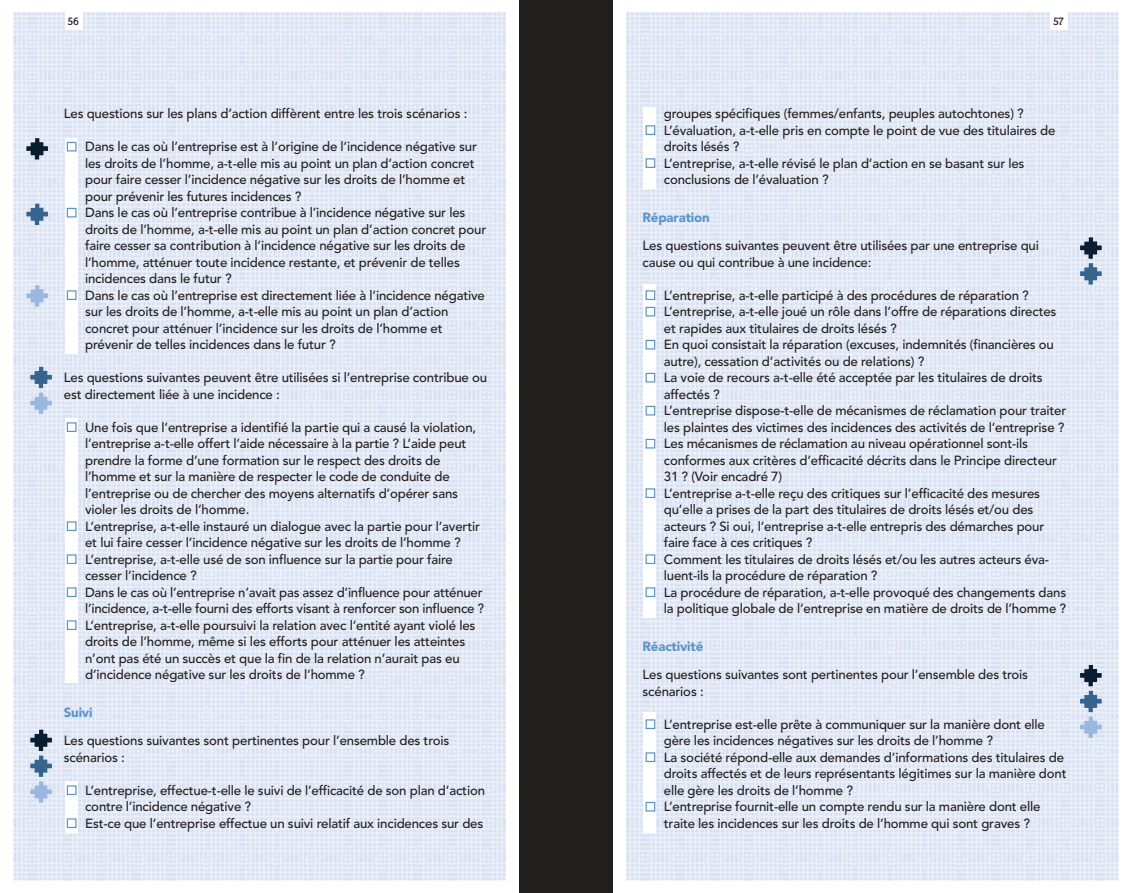
<style>
.page{position:relative;width:1132px;height:893px;background:#fff}
.page>*{position:absolute;margin:0;border:0;box-sizing:border-box;transform-origin:0 0}
.t1{font:500 13.2px/16.5px "Avenir LT Std";letter-spacing:-.01em;color:#241f1f}
.t2{font:900 13.2px "Avenir LT Std";letter-spacing:-.01em;color:#5694cf}
.t3{font:500 12px "Fairplex Narrow OT";color:#241f1f}
</style>
<div class="page">
<img style="left:14px;top:13px;width:491px;height:867px">
<img style="left:626px;top:13px;width:491px;height:867px">
<div style="left:65px;top:0;width:17px;height:30px;background:#fff"></div>
<div style="left:1049px;top:0;width:17px;height:30px;background:#fff"></div>
<div style="left:519px;top:0;width:93px;height:893px;background:#241f1f"></div>
<div style="left:643px;top:107px;width:13px;height:82px;background:#fff"></div>
<div style="left:643px;top:284px;width:13px;height:333px;background:#fff"></div>
<div style="left:643px;top:712px;width:13px;height:121px;background:#fff"></div>
<div style="left:65px;top:138px;width:13px;height:215px;background:#fff"></div>
<div style="left:65px;top:418px;width:13px;height:264px;background:#fff"></div>
<div style="left:65px;top:781px;width:13px;height:52px;background:#fff"></div>
<div style="left:645px;top:125px;width:10px;height:10px;border:1px solid #5694cf"></div>
<div style="left:645px;top:158px;width:10px;height:10px;border:1px solid #5694cf"></div>
<div style="left:645px;top:290px;width:10px;height:10px;border:1px solid #5694cf"></div>
<div style="left:645px;top:307px;width:10px;height:9px;border:1px solid #5694cf"></div>
<div style="left:645px;top:340px;width:10px;height:9px;border:1px solid #5694cf"></div>
<div style="left:645px;top:373px;width:10px;height:9px;border:1px solid #5694cf"></div>
<div style="left:645px;top:406px;width:10px;height:9px;border:1px solid #5694cf"></div>
<div style="left:645px;top:439px;width:10px;height:9px;border:1px solid #5694cf"></div>
<div style="left:645px;top:488px;width:10px;height:10px;border:1px solid #5694cf"></div>
<div style="left:645px;top:554px;width:10px;height:10px;border:1px solid #5694cf"></div>
<div style="left:645px;top:587px;width:10px;height:10px;border:1px solid #5694cf"></div>
<div style="left:645px;top:719px;width:10px;height:10px;border:1px solid #5694cf"></div>
<div style="left:645px;top:752px;width:10px;height:10px;border:1px solid #5694cf"></div>
<div style="left:645px;top:802px;width:10px;height:9px;border:1px solid #5694cf"></div>
<div style="left:67px;top:142px;width:9px;height:9px;border:1px solid #5694cf"></div>
<div style="left:67px;top:208px;width:9px;height:9px;border:1px solid #5694cf"></div>
<div style="left:67px;top:290px;width:9px;height:10px;border:1px solid #5694cf"></div>
<div style="left:67px;top:422px;width:9px;height:10px;border:1px solid #5694cf"></div>
<div style="left:67px;top:521px;width:9px;height:10px;border:1px solid #5694cf"></div>
<div style="left:67px;top:554px;width:9px;height:10px;border:1px solid #5694cf"></div>
<div style="left:67px;top:587px;width:9px;height:10px;border:1px solid #5694cf"></div>
<div style="left:67px;top:620px;width:9px;height:10px;border:1px solid #5694cf"></div>
<div style="left:67px;top:785px;width:9px;height:10px;border:1px solid #5694cf"></div>
<div style="left:67px;top:818px;width:9px;height:10px;border:1px solid #5694cf"></div>
<svg style="left:30px;top:730px;width:22px;height:73px"></svg>
<svg style="left:30px;top:367px;width:22px;height:47px"></svg>
<svg style="left:26px;top:138px;width:22px;height:21px"></svg>
<svg style="left:26px;top:204px;width:22px;height:21px"></svg>
<svg style="left:26px;top:285px;width:22px;height:22px"></svg>
<svg style="left:1079px;top:665px;width:22px;height:73px"></svg>
<svg style="left:1079px;top:237px;width:22px;height:48px"></svg>
<p class="t3" style="left:68px;top:14px;width:13px">56</p>
<p class="t3" style="left:1053px;top:14px;width:12px">57</p>
<p class="t1" style="left:64px;top:106px;width:405px">Les questions sur les plans d’action diffèrent entre les trois scénarios :</p>
<p class="t1" style="left:85px;top:139px;width:402px">Dans le cas où l’entreprise est à l’origine de l’incidence négative sur les droits de l’homme, a-t-elle mis au point un plan d’action concret pour faire cesser l’incidence négative sur les droits de l’homme et pour prévenir les futures incidences ?<br>Dans le cas où l’entreprise contribue à l’incidence négative sur les droits de l’homme, a-t-elle mis au point un plan d’action concret pour faire cesser sa contribution à l’incidence négative sur les droits de l’homme, atténuer toute incidence restante, et prévenir de telles incidences dans le futur ?<br>Dans le cas où l’entreprise est directement liée à l’incidence négative sur les droits de l’homme, a-t-elle mis au point un plan d’action concret pour atténuer l’incidence sur les droits de l’homme et prévenir de telles incidences dans le futur ?</p>
<p class="t1" style="left:64px;top:370px;width:425px">Les questions suivantes peuvent être utilisées si l’entreprise contribue ou est directement liée à une incidence :</p>
<p class="t1" style="left:85px;top:419px;width:400px">Une fois que l’entreprise a identifié la partie qui a causé la violation, l’entreprise a-t-elle offert l’aide nécessaire à la partie ? L’aide peut prendre la forme d’une formation sur le respect des droits de l’homme et sur la manière de respecter le code de conduite de l’entreprise ou de chercher des moyens alternatifs d’opérer sans violer les droits de l’homme.<br>L’entreprise, a-t-elle instauré un dialogue avec la partie pour l’avertir et lui faire cesser l’incidence négative sur les droits de l’homme ?<br>L’entreprise, a-t-elle usé de son influence sur la partie pour faire cesser l’incidence ?<br>Dans le cas où l’entreprise n’avait pas assez d’influence pour atténuer l’incidence, a-t-elle fourni des efforts visant à renforcer son influence ?<br>L’entreprise, a-t-elle poursuivi la relation avec l’entité ayant violé les droits de l’homme, même si les efforts pour atténuer les atteintes n’ont pas été un succès et que la fin de la relation n’aurait pas eu d’incidence négative sur les droits de l’homme ?</p>
<p class="t2" style="left:64px;top:704px;width:30px">Suivi</p>
<p class="t1" style="left:64px;top:733px;width:387px">Les questions suivantes sont pertinentes pour l’ensemble des trois scénarios :</p>
<p class="t1" style="left:85px;top:782px;width:401px">L’entreprise, effectue-t-elle le suivi de l’efficacité de son plan d’action contre l’incidence négative ?<br>Est-ce que l’entreprise effectue un suivi relatif aux incidences sur des</p>
<p class="t1" style="left:663px;top:106px;width:393px">groupes spécifiques (femmes/enfants, peuples autochtones) ?<br>L’évaluation, a-t-elle pris en compte le point de vue des titulaires de droits lésés ?<br>L’entreprise, a-t-elle révisé le plan d’action en se basant sur les conclusions de l’évaluation ?</p>
<p class="t2" style="left:642px;top:209px;width:69px">Réparation</p>
<p class="t1" style="left:642px;top:238px;width:398px">Les questions suivantes peuvent être utilisées par une entreprise qui cause ou qui contribue à une incidence:</p>
<p class="t1" style="left:663px;top:287px;width:404px">L’entreprise, a-t-elle participé à des procédures de réparation ?<br>L’entreprise, a-t-elle joué un rôle dans l’offre de réparations directes et rapides aux titulaires de droits lésés ?<br>En quoi consistait la réparation (excuses, indemnités (financières ou autre), cessation d’activités ou de relations) ?<br>La voie de recours a-t-elle été acceptée par les titulaires de droits affectés ?<br>L’entreprise dispose-t-elle de mécanismes de réclamation pour traiter les plaintes des victimes des incidences des activités de l’entreprise ?<br>Les mécanismes de réclamation au niveau opérationnel sont-ils conformes aux critères d’efficacité décrits dans le Principe directeur 31 ? (Voir encadré 7)<br>L’entreprise a-t-elle reçu des critiques sur l’efficacité des mesures qu’elle a prises de la part des titulaires de droits lésés et/ou des acteurs ? Si oui, l’entreprise a-t-elle entrepris des démarches pour faire face à ces critiques ?<br>Comment les titulaires de droits lésés et/ou les autres acteurs éva&shy;luent-ils la procédure de réparation ?<br>La procédure de réparation, a-t-elle provoqué des changements dans la politique globale de l’entreprise en matière de droits de l’homme ?</p>
<p class="t2" style="left:642px;top:638px;width:62px">Réactivité</p>
<p class="t1" style="left:642px;top:667px;width:387px">Les questions suivantes sont pertinentes pour l’ensemble des trois scénarios :</p>
<p class="t1" style="left:663px;top:716px;width:404px">L’entreprise est-elle prête à communiquer sur la manière dont elle gère les incidences négatives sur les droits de l’homme ?<br>La société répond-elle aux demandes d’informations des titulaires de droits affectés et de leurs représentants légitimes sur la manière dont elle gère les droits de l’homme ?<br>L’entreprise fournit-elle un compte rendu sur la manière dont elle traite les incidences sur les droits de l’homme qui sont graves ?</p>
</div>
